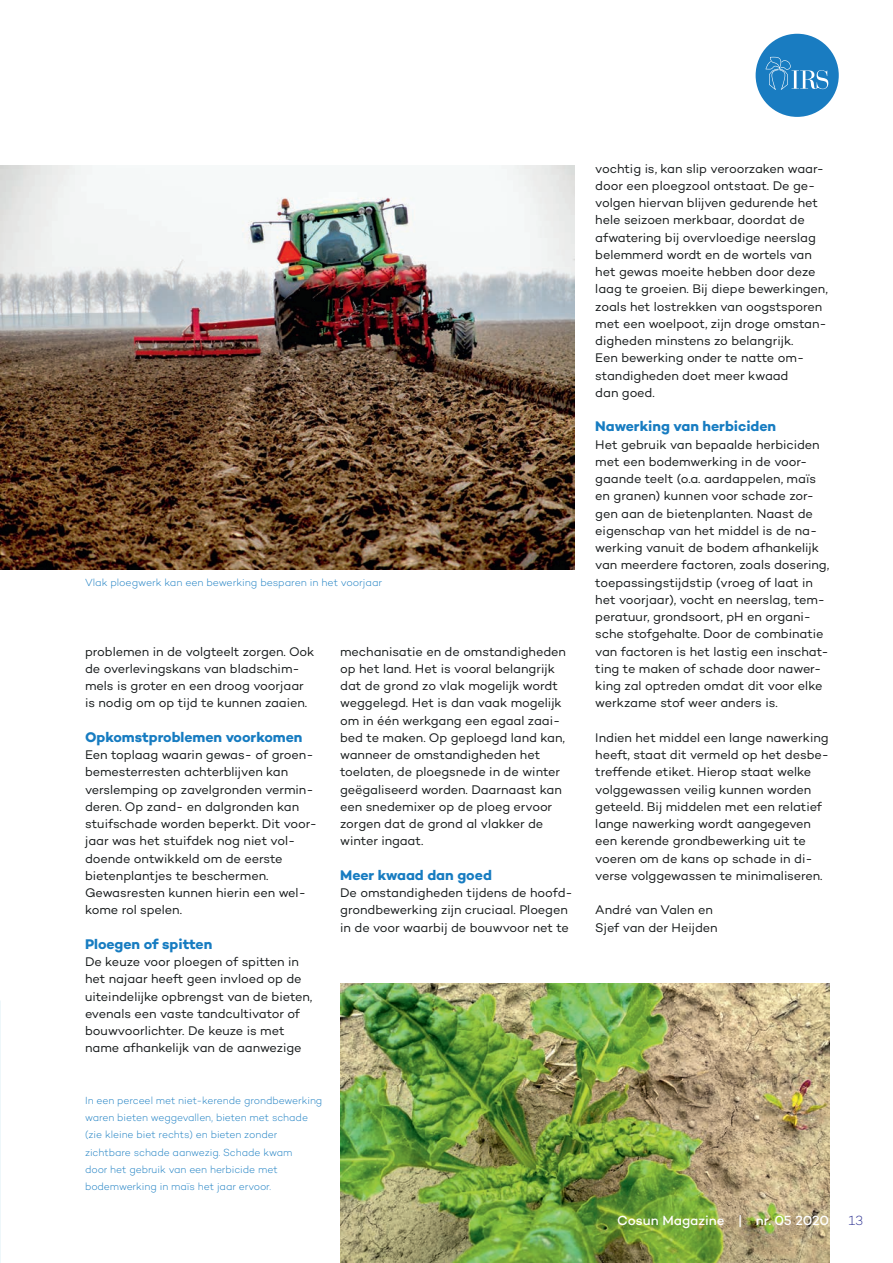
<style>
.page{position:relative;width:893px;height:1263px;background:#fff}
.page>*{position:absolute;margin:0;border:0;box-sizing:border-box;transform-origin:0 0}
.t1{font:700 14.25px "Campton";letter-spacing:-.005em;color:#177cc1}
.t2{font:500 13.5px "Campton";color:#fff}
.t3{font:300 13.5px "Campton";color:#2f3392}
.t4{font:12.75px/17.2px "Campton";letter-spacing:-.005em;color:#121617}
.t5{font:300 10.5px/17.2px "Campton";letter-spacing:-.005em;color:#177cc1}
</style>
<div class="page">
<img style="left:0;top:165px;width:574px;height:404px">
<img style="left:340px;top:983px;width:489px;height:280px">
<div style="left:756px;top:34px;width:83px;height:83px;background:#197cc1;border-radius:50%"></div>
<svg style="left:765px;top:57px;width:63px;height:33px"></svg>
<p class="t5" style="left:85px;top:574px;width:299px">Vlak ploegwerk kan een bewerking besparen in het voorjaar</p>
<p class="t4" style="left:85px;top:642px;width:231px">problemen in de volgteelt zorgen. Ook de overlevingskans van bladschim&shy;mels is groter en een droog voorjaar is nodig om op tijd te kunnen zaaien.</p>
<p class="t1" style="left:85px;top:728px;width:219px">Opkomstproblemen voorkomen</p>
<p class="t4" style="left:85px;top:746px;width:233px">Een toplaag waarin gewas- of groen&shy;bemesterresten achterblijven kan verslemping op zavelgronden vermin&shy;deren. Op zand- en dalgronden kan stuifschade worden beperkt. Dit voor&shy;jaar was het stuifdek nog niet vol&shy;doende ontwikkeld om de eerste bietenplantjes te beschermen.<br>Gewasresten kunnen hierin een wel&shy;kome rol spelen.</p>
<p class="t1" style="left:85px;top:935px;width:129px">Ploegen of spitten</p>
<p class="t4" style="left:85px;top:953px;width:229px">De keuze voor ploegen of spitten in het najaar heeft geen invloed op de uiteindelijke opbrengst van de bieten, evenals een vaste tandcultivator of bouwvoorlichter. De keuze is met name afhankelijk van de aanwezige</p>
<p class="t5" style="left:85px;top:1091px;width:239px">In een perceel met niet-kerende grondbewerking waren bieten weggevallen, bieten met schade (zie kleine biet rechts) en bieten zonder zichtbare schade aanwezig. Schade kwam<br>door het gebruik van een herbicide met bodemwerking in maïs het jaar ervoor.</p>
<p class="t4" style="left:340px;top:642px;width:227px">mechanisatie en de omstandigheden op het land. Het is vooral belangrijk dat de grond zo vlak mogelijk wordt weggelegd. Het is dan vaak mogelijk om in één werkgang een egaal zaai&shy;bed te maken. Op geploegd land kan, wanneer de omstandigheden het toelaten, de ploegsnede in de winter geëgaliseerd worden. Daarnaast kan een snedemixer op de ploeg ervoor zorgen dat de grond al vlakker de winter ingaat.</p>
<p class="t1" style="left:340px;top:866px;width:153px">Meer kwaad dan goed</p>
<p class="t4" style="left:340px;top:884px;width:234px">De omstandigheden tijdens de hoofd&shy;grondbewerking zijn cruciaal. Ploegen in de voor waarbij de bouwvoor net te</p>
<p class="t4" style="left:595px;top:159px;width:234px">vochtig is, kan slip veroorzaken waar&shy;door een ploegzool ontstaat. De ge&shy;volgen hiervan blijven gedurende het hele seizoen merkbaar, doordat de afwatering bij overvloedige neerslag belemmerd wordt en de wortels van het gewas moeite hebben door deze laag te groeien. Bij diepe bewerkingen, zoals het lostrekken van oogstsporen met een woelpoot, zijn droge omstan&shy;digheden minstens zo belangrijk.<br>Een bewerking onder te natte om&shy;standigheden doet meer kwaad<br>dan goed.</p>
<p class="t1" style="left:595px;top:417px;width:182px">Nawerking van herbiciden</p>
<p class="t4" style="left:595px;top:435px;width:235px">Het gebruik van bepaalde herbiciden met een bodemwerking in de voor&shy;gaande teelt (o.a. aardappelen, maïs en granen) kunnen voor schade zor&shy;gen aan de bietenplanten. Naast de eigenschap van het middel is de na&shy;werking vanuit de bodem afhankelijk van meerdere factoren, zoals dosering, toepassingstijdstip (vroeg of laat in het voorjaar), vocht en neerslag, tem&shy;peratuur, grondsoort, pH en organi&shy;sche stofgehalte. Door de combinatie van factoren is het lastig een inschat&shy;ting te maken of schade door nawer&shy;king zal optreden omdat dit voor elke werkzame stof weer anders is.</p>
<p class="t4" style="left:595px;top:729px;width:235px">Indien het middel een lange nawerking heeft, staat dit vermeld op het desbe&shy;treffende etiket. Hierop staat welke volggewassen veilig kunnen worden geteeld. Bij middelen met een relatief lange nawerking wordt aangegeven een kerende grondbewerking uit te voeren om de kans op schade in di&shy;verse volggewassen te minimaliseren.</p>
<p class="t4" style="left:595px;top:901px;width:124px">André van Valen en<br>Sjef van der Heijden</p>
<p class="t2" style="left:617px;top:1212px;width:213px">Cosun Magazine | nr. 05 2020</p>
<p class="t3" style="left:849px;top:1212px;width:16px">13</p>
</div>
